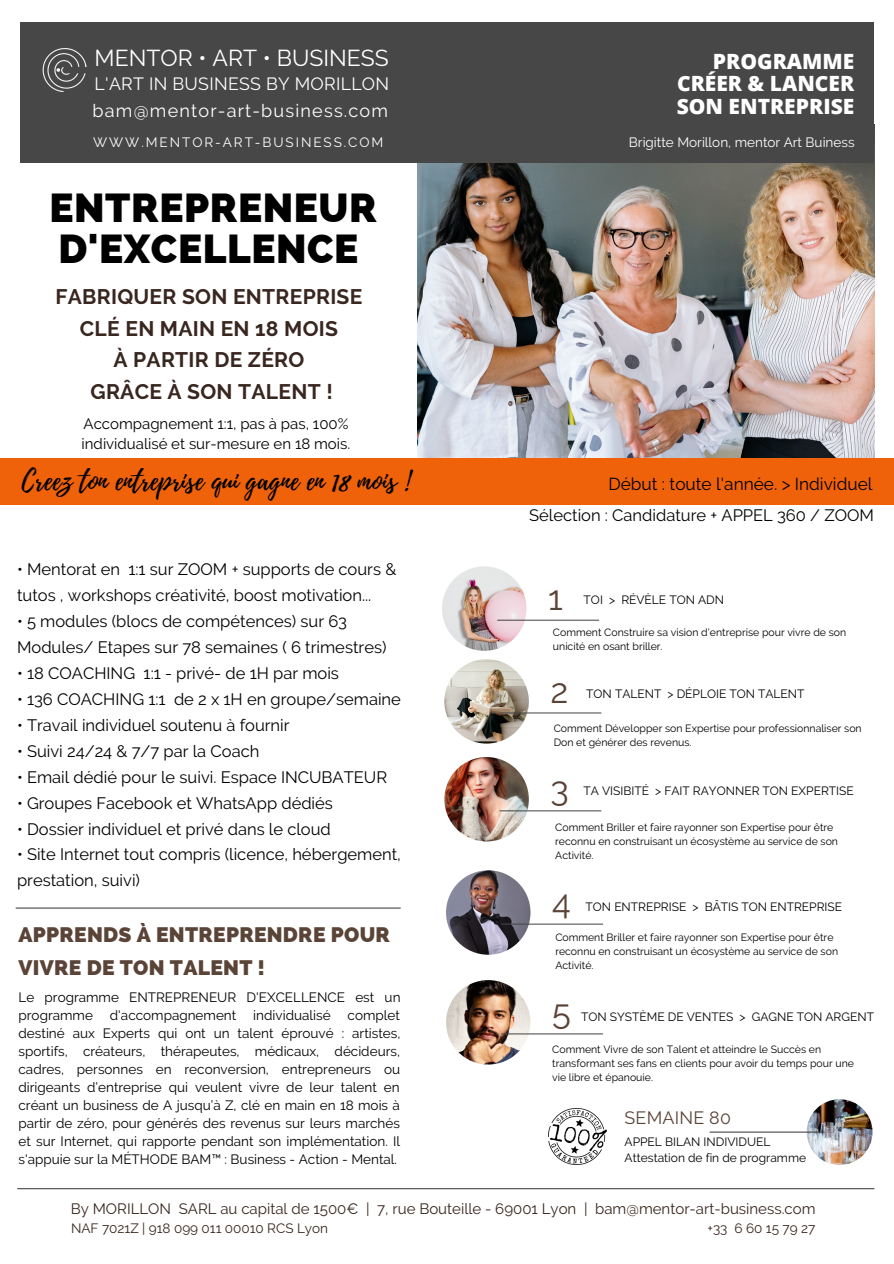
<style>
.page{position:relative;width:894px;height:1264px;background:#fff}
.page>*{position:absolute;margin:0;border:0;box-sizing:border-box;transform-origin:0 0}
.t1{font:800 40.5px/40.5px "Raleway";letter-spacing:.015em;color:#000}
.t2{font:34.35px "Raleway";color:#5a4337}
.t3{font:27px "Playlist Script";color:#000}
.t4{font:22.95px "Raleway";color:#fff}
.t5{font:700 21px/31.5px "Raleway";letter-spacing:.015em;color:#38261f;text-align:center}
.t6{font:800 21px/33.8px "Raleway";letter-spacing:.015em;color:#5a4337}
.t7{font:800 21px/22.5px "Open Sans";color:#fff;text-align:justify}
.t8{font:18px "Raleway";letter-spacing:.065em;color:#fff}
.t9{font:17.85px "Raleway";letter-spacing:.015em;color:#5a4337}
.t10{font:17.7px "Raleway";letter-spacing:.015em;color:#fff}
.t11{font:17.25px "Raleway";color:#000}
.t12{font:16.5px/26px "Raleway";color:#000}
.t13{font:15px "Raleway";color:#38261f}
.t14{font:15px/20.2px "Raleway";color:#000}
.t15{font:13.5px/18px "Raleway";color:#000}
.t16{font:13.5px "Raleway";color:#38261f}
.t17{font:13.5px "Raleway";color:#fff}
.t18{font:13.5px "Raleway";letter-spacing:.145em;color:#fff}
.t19{font:12px/16px "Raleway";color:#000}
.t20{font:10.5px/14px "Raleway";color:#000}
</style>
<div class="page">
<img style="left:418px;top:125px;width:456px;height:334px">
<div style="left:20px;top:23px;width:853px;height:140px;background:#474747"></div>
<img style="left:42px;top:48px;width:45px;height:44px">
<img style="left:444px;top:659px;width:84px;height:84px;border-radius:50%">
<hr style="left:500px;top:712px;width:101px;height:1px;background:#474747">
<img style="left:442px;top:566px;width:84px;height:84px;border-radius:50%">
<hr style="left:497px;top:619px;width:101px;height:1px;background:#474747">
<img style="left:446px;top:870px;width:84px;height:84px;border-radius:50%">
<hr style="left:501px;top:923px;width:101px;height:1px;background:#474747">
<img style="left:444px;top:757px;width:84px;height:84px;border-radius:50%">
<hr style="left:500px;top:810px;width:101px;height:1px;background:#474747">
<img style="left:446px;top:980px;width:84px;height:84px;border-radius:50%">
<hr style="left:501px;top:1033px;width:101px;height:1px;background:#474747">
<div style="left:0;top:459px;width:893px;height:46px;background:#ef6209"></div>
<hr style="left:18px;top:1188px;width:855px;height:1px;background:#474747">
<img style="left:806px;top:1099px;width:66px;height:65px;border-radius:50%">
<hr style="left:709px;top:1131px;width:114px;height:1px;background:#474747">
<img style="left:548px;top:1108px;width:58px;height:56px">
<hr style="left:16px;top:907px;width:384px;height:1px;background:#474747">
<h3 class="t4" style="left:95px;top:44px;width:295px">MENTOR • ART • BUSINESS</h3>
<p class="t10" style="left:95px;top:73px;width:296px">L'ART IN BUSINESS BY MORILLON</p>
<p class="t8" style="left:93px;top:100px;width:297px">bam@mentor-art-business.com</p>
<p class="t18" style="left:93px;top:134px;width:292px">WWW.MENTOR-ART-BUSINESS.COM</p>
<h1 class="t1" style="left:49px;top:187px;width:329px">ENTREPRENEUR<br>D'EXCELLENCE</h1>
<p class="t5" style="left:56px;top:281px;width:308px">FABRIQUER SON ENTREPRISE<br>CLÉ EN MAIN EN 18 MOIS<br>À PARTIR DE ZÉRO<br>GRÂCE À SON TALENT !</p>
<p class="t14" style="left:82px;top:414px;width:270px">Accompagnement 1:1, pas à pas, 100% individualisé et sur-mesure en 18 mois.</p>
<h3 class="t3" style="left:22px;top:461px;width:389px">Creez ton entreprise qui gagne en 18 mois !</h3>
<p class="t12" style="left:17px;top:556px;width:381px">• Mentorat en 1:1 sur ZOOM + supports de cours &amp; tutos , workshops créativité, boost motivation...</p>
<p class="t12" style="left:17px;top:608px;width:371px">• 5 modules (blocs de compétences) sur 63<br>Modules/ Etapes sur 78 semaines ( 6 trimestres)</p>
<p class="t12" style="left:17px;top:660px;width:323px">• 18 COACHING 1:1 - privé- de 1H par mois</p>
<p class="t12" style="left:17px;top:686px;width:385px">• 136 COACHING 1:1 de 2 x 1H en groupe/semaine</p>
<p class="t12" style="left:17px;top:712px;width:274px">• Travail individuel soutenu à fournir</p>
<p class="t12" style="left:17px;top:738px;width:244px">• Suivi 24/24 &amp; 7/7 par la Coach</p>
<p class="t12" style="left:17px;top:763px;width:371px">• Email dédié pour le suivi. Espace INCUBATEUR</p>
<p class="t12" style="left:17px;top:789px;width:317px">• Groupes Facebook et WhatsApp dédiés</p>
<p class="t12" style="left:17px;top:815px;width:315px">• Dossier individuel et privé dans le cloud</p>
<p class="t12" style="left:17px;top:841px;width:385px">• Site Internet tout compris (licence, hébergement, prestation, suivi)</p>
<p class="t6" style="left:19px;top:917px;width:373px">APPRENDS À ENTREPRENDRE POUR<br>VIVRE DE TON TALENT !</p>
<p class="t15" style="left:19px;top:988px;width:383px">Le programme ENTREPRENEUR D'EXCELLENCE est un programme</p>
<p class="t15" style="left:19px;top:1006px;width:383px;text-align:justify;text-indent:329px">complet destiné aux Experts qui ont un talent éprouvé : artistes, sportifs, créateurs, thérapeutes, médicaux, décideurs, cadres, personnes en reconversion, entrepreneurs ou dirigeants d’entreprise qui veulent vivre de leur talent en créant un business de A jusqu’à Z, clé en main en 18 mois à partir de zéro, pour générés des revenus sur leurs marchés et sur Internet, qui rapporte pendant son implémentation. Il s'appuie sur la MÉTHODE BAM™️ : Business - Action - Mental.</p>
<p class="t15" style="left:110px;top:1006px;width:128px">d'accompagnement</p>
<p class="t15" style="left:253px;top:1006px;width:79px">individualisé</p>
<p class="t7" style="left:676px;top:49px;width:179px;text-indent:36px">PROGRAMME CRÉER &amp; LANCER SON ENTREPRISE</p>
<p class="t17" style="left:628px;top:134px;width:227px">Brigitte Morillon, mentor Art Buiness</p>
<p class="t11" style="left:608px;top:473px;width:265px">Début : toute l'année. &gt; Individuel</p>
<p class="t12" style="left:529px;top:502px;width:346px">Sélection : Candidature + APPEL 360 / ZOOM</p>
<h2 class="t2" style="left:548px;top:578px;width:16px">1</h2>
<p class="t19" style="left:583px;top:592px;width:142px">TOI &gt; RÉVÈLE TON ADN</p>
<p class="t20" style="left:553px;top:625px;width:295px">Comment Construire sa vision d'entreprise pour vivre de son unicité en osant briller.</p>
<h2 class="t2" style="left:550px;top:670px;width:19px">2</h2>
<p class="t19" style="left:586px;top:686px;width:220px">TON TALENT &gt; DÉPLOIE TON TALENT</p>
<p class="t20" style="left:553px;top:721px;width:309px">Comment Développer son Expertise pour professionnaliser son<br>Don et générer des revenus.</p>
<h2 class="t2" style="left:550px;top:768px;width:20px">3</h2>
<p class="t19" style="left:583px;top:782px;width:272px">TA VISIBITÉ &gt; FAIT RAYONNER TON EXPERTISE</p>
<p class="t20" style="left:555px;top:820px;width:284px">Comment Briller et faire rayonner son Expertise pour être reconnu en construisant un écosystème au service de son<br>Activité.</p>
<h2 class="t2" style="left:552px;top:881px;width:20px">4</h2>
<p class="t19" style="left:585px;top:898px;width:258px">TON ENTREPRISE &gt; BÂTIS TON ENTREPRISE</p>
<p class="t20" style="left:555px;top:929px;width:284px">Comment Briller et faire rayonner son Expertise pour être reconnu en construisant un écosystème au service de son<br>Activité.</p>
<h2 class="t2" style="left:552px;top:991px;width:20px">5</h2>
<p class="t19" style="left:581px;top:1009px;width:294px">TON SYSTÈME DE VENTES &gt; GAGNE TON ARGENT</p>
<p class="t20" style="left:552px;top:1042px;width:303px">Comment Vivre de son Talent et atteindre le Succès en transformant ses fans en clients pour avoir du temps pour une vie libre et épanouie.</p>
<p class="t9" style="left:624px;top:1107px;width:108px">SEMAINE 80</p>
<p class="t19" style="left:624px;top:1133px;width:183px">APPEL BILAN INDIVIDUEL<br>Attestation de fin de programme</p>
<p class="t13" style="left:71px;top:1199px;width:746px">By MORILLON SARL au capital de 1500€ | 7, rue Bouteille - 69001 Lyon | bam@mentor-art-business.com</p>
<p class="t16" style="left:71px;top:1220px;width:258px">NAF 7021Z | 918 099 011 00010 RCS Lyon</p>
<p class="t16" style="left:707px;top:1220px;width:109px">+33 6 60 15 79 27</p>
</div>
